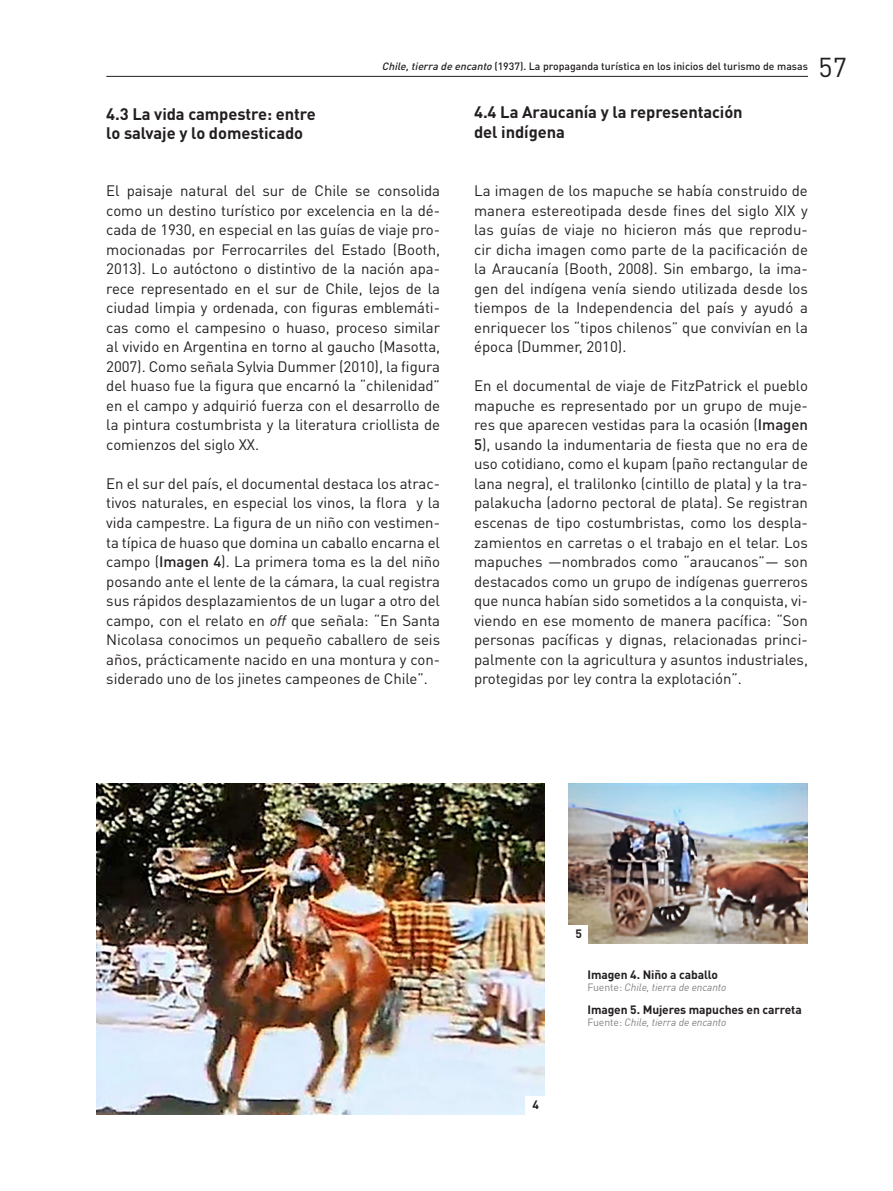
<style>
.page{position:relative;width:893px;height:1191px;background:#fff}
.page>*{position:absolute;margin:0;border:0;box-sizing:border-box;transform-origin:0 0}
.t1{font:27px "DIN Pro";color:#231f20}
.caja_textos{font:700 16.5px "DIN Pro";letter-spacing:-.005em;color:#231f20}
.caja_textos-2{font:15px/19.5px "DIN Pro";letter-spacing:-.005em;color:#231f20;text-align:justify}
.caja_textos-3{font:700 12px "DIN Pro";letter-spacing:-.01em;color:#231f20}
.t2{font:500 10.5px "DIN Pro";color:#231f20}
.caja_textos-4{font:italic 10.5px "DIN";letter-spacing:-.01em;color:#808285}
.s1{font-style:italic}
.s2{font-weight:500}
.s3{font-family:"DIN";font-style:italic}
.s4{font-family:"DIN Pro";font-style:normal}
</style>
<div class="page">
<hr style="left:106px;top:76px;width:702px;height:1px;background:#231f20">
<img style="left:97px;top:783px;width:447px;height:331px">
<div style="left:525px;top:1096px;width:19px;height:18px;background:#fff"></div>
<img style="left:568px;top:783px;width:240px;height:160px">
<div style="left:568px;top:925px;width:19px;height:18px;background:#fff"></div>
<p class="caja_textos" style="left:106px;top:100px;width:211px">4.3 La vida campestre: entre</p>
<p class="caja_textos" style="left:106px;top:120px;width:198px">lo salvaje y lo domesticado</p>
<p class="t2" style="left:382px;top:57px;width:428px"><span class="s1">Chile,tierradeencanto</span>(1937). La propaganda turística en los inicios del turismo de masas</p>
<h1 class="t1" style="left:819px;top:48px;width:30px">57</h1>
<p class="caja_textos" style="left:474px;top:99px;width:270px">4.4 La Araucanía y la representación</p>
<p class="caja_textos" style="left:474px;top:118px;width:92px">del indígena</p>
<p class="caja_textos-2" style="left:106px;top:181px;width:335px">El paisaje natural del sur de Chile se consolida como un destino turístico por excelencia en la dé&shy;cada de 1930, en especial en las guías de viaje pro&shy;mocionadas por Ferrocarriles del Estado (Booth, 2013). Lo autóctono o distintivo de la nación apa&shy;rece representado en el sur de Chile, lejos de la ciudad limpia y ordenada, con figuras emblemáti&shy;cas como el campesino o huaso, proceso similar al vivido en Argentina en torno al gaucho (Masotta, 2007). Como señala Sylvia Dummer (2010), la figura del huaso fue la figura que encarnó la “chilenidad” en el campo y adquirió fuerza con el desarrollo de la pintura costumbrista y la literatura criollista de comienzos del siglo XX.</p>
<p class="caja_textos-2" style="left:106px;top:473px;width:335px">En el sur del país, el documental destaca los atrac&shy;tivos naturales, en especial los vinos, la flora y la vida campestre. La figura de un niño con vestimen&shy;ta típica de huaso que domina un caballo encarna el campo (<span class="s2">Imagen 4</span>). La primera toma es la del niño posando ante el lente de la cámara, la cual registra sus rápidos desplazamientos de un lugar a otro del campo, con el relato en <span class="s3">off</span> que señala: “En Santa Nicolasa conocimos un pequeño caballero de seis años, prácticamente nacido en una montura y con&shy;siderado uno de los jinetes campeones de Chile”.</p>
<p class="caja_textos-2" style="left:474px;top:181px;width:335px">La imagen de los mapuche se había construido de manera estereotipada desde fines del siglo XIX y las guías de viaje no hicieron más que reprodu&shy;cir dicha imagen como parte de la pacificación de la Araucanía (Booth, 2008). Sin embargo, la ima&shy;gen del indígena venía siendo utilizada desde los tiempos de la Independencia del país y ayudó a enriquecer los “tipos chilenos” que convivían en la época (Dummer, 2010).</p>
<p class="caja_textos-2" style="left:474px;top:376px;width:335px">En el documental de viaje de FitzPatrick el pueblo mapuche es representado por un grupo de muje&shy;res que aparecen vestidas para la ocasión (<span class="s2">Imagen 5</span>), usando la indumentaria de fiesta que no era de uso cotidiano, como el kupam (paño rectangular de lana negra), el tralilonko (cintillo de plata) y la tra&shy;palakucha (adorno pectoral de plata). Se registran escenas de tipo costumbristas, como los despla&shy;zamientos en carretas o el trabajo en el telar. Los mapuches —nombrados como “araucanos”— son destacados como un grupo de indígenas guerreros que nunca habían sido sometidos a la conquista, vi&shy;viendo en ese momento de manera pacífica: “Son personas pacíficas y dignas, relacionadas princi&shy;palmente con la agricultura y asuntos industriales, protegidas por ley contra la explotación”.</p>
<p class="caja_textos-3" style="left:532px;top:1095px;width:8px">4</p>
<p class="caja_textos-3" style="left:576px;top:924px;width:8px">5</p>
<p class="caja_textos-3" style="left:587px;top:965px;width:132px">Imagen 4. Niño a caballo</p>
<p class="caja_textos-4" style="left:587px;top:981px;width:140px"><span class="s4">Fuente:</span> Chile, tierra de encanto</p>
<p class="caja_textos-3" style="left:587px;top:1000px;width:216px">Imagen 5. Mujeres mapuches en carreta</p>
<p class="caja_textos-4" style="left:587px;top:1016px;width:140px"><span class="s4">Fuente:</span> Chile, tierra de encanto</p>
</div>
